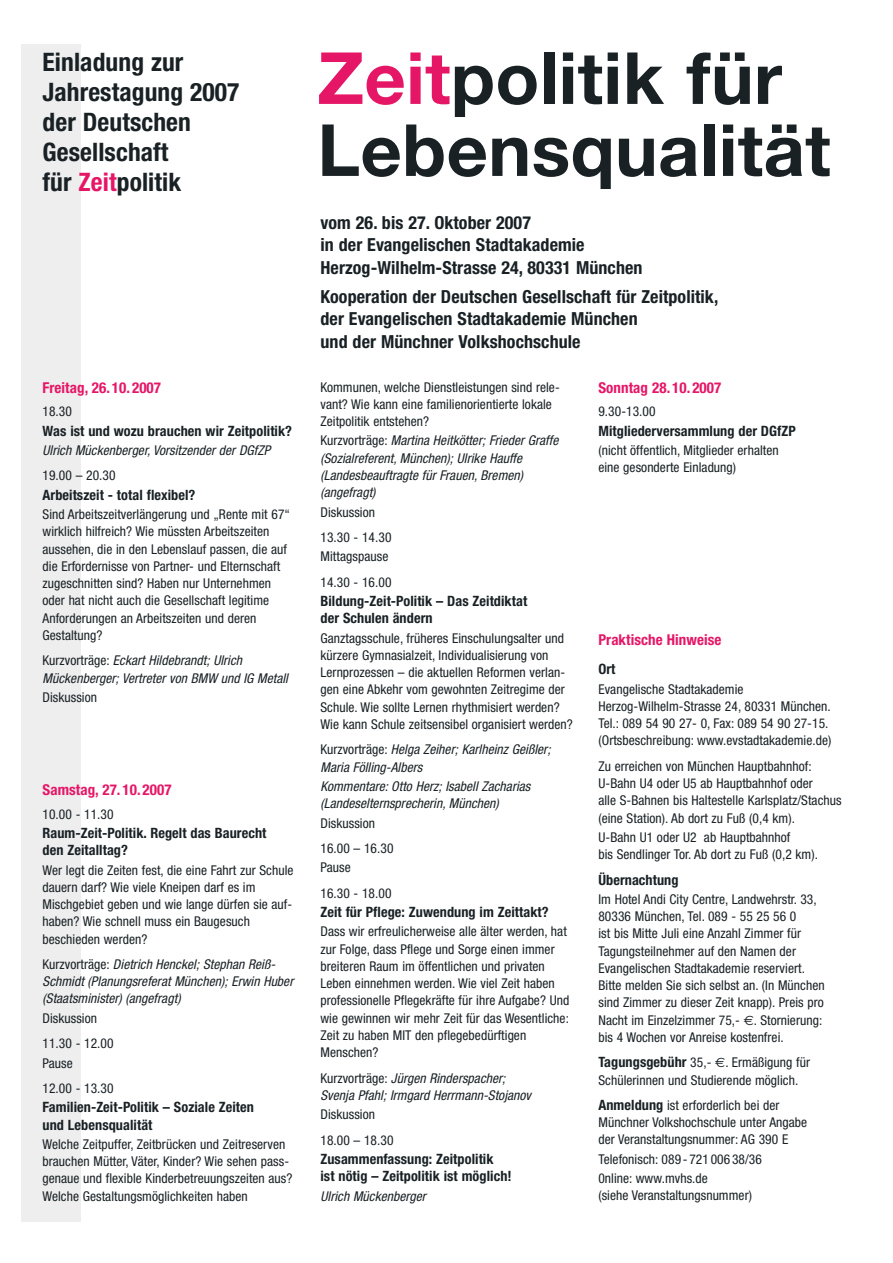
<style>
.page{position:relative;width:893px;height:1263px;background:#fff}
.page>*{position:absolute;margin:0;border:0;box-sizing:border-box;transform-origin:0 0}
.t1{font:700 72px/72px "Helvetica Neue";letter-spacing:.005em;color:#192125}
.t2{font:700 condensed 25.5px/30px "Helvetica Neue";letter-spacing:.005em;color:#192125}
.t3{font:700 condensed 18px/22.5px "Helvetica Neue";letter-spacing:.005em;color:#192125}
.t4{font:700 condensed 15px "Helvetica Neue";letter-spacing:.005em;color:#e61667}
.t5{font:700 condensed 14.25px/17.2px "Helvetica Neue";letter-spacing:.005em;color:#192125}
.t6{font:condensed 13.5px/17.2px "Helvetica Neue";letter-spacing:.005em;color:#192125}
.t7{font:italic condensed 13.5px/17.2px "Helvetica Neue";letter-spacing:.005em;color:#192125}
.s1{color:#e61667}
.s2{font-style:normal}
.s3{font-family:"Euro Sans";font-stretch:normal}
.s4{font-weight:700;font-size:14.25px}
</style>
<div class="page">
<div style="left:21px;top:44px;width:60px;height:1178px;background:#eee"></div>
<h2 class="t2" style="left:43px;top:49px;width:198px">Einladung zur<br>Jahrestagung 2007 der Deutschen<br>Gesellschaft<br>für <span class="s1">Zeit</span>politik</h2>
<p class="t4" style="left:43px;top:382px;width:120px">Freitag, 26. 10. 2007</p>
<p class="t6" style="left:43px;top:404px;width:31px">18.30</p>
<p class="t5" style="left:43px;top:423px;width:251px">Was ist und wozu brauchen wir Zeitpolitik?</p>
<p class="t7" style="left:43px;top:443px;width:229px">Ulrich Mückenberger, Vorsitzender der DGfZP</p>
<p class="t6" style="left:43px;top:468px;width:74px">19.00 – 20.30</p>
<p class="t5" style="left:43px;top:487px;width:154px">Arbeitszeit - total flexibel?</p>
<p class="t6" style="left:43px;top:507px;width:249px">Sind Arbeitszeitverlängerung und „Rente mit 67“ wirklich hilfreich? Wie müssten Arbeitszeiten aussehen, die in den Lebenslauf passen, die auf die Erfordernisse von Partner- und Elternschaft zugeschnitten sind? Haben nur Unternehmen oder hat nicht auch die Gesellschaft legitime Anforderungen an Arbeitszeiten und deren Gestaltung?</p>
<p class="t7" style="left:43px;top:653px;width:247px"><span class="s2">Kurzvorträge:</span> Eckart Hildebrandt; Ulrich<br>Mückenberger; Vertreter von BMW und IG Metall</p>
<p class="t6" style="left:43px;top:690px;width:56px">Diskussion</p>
<p class="t4" style="left:43px;top:784px;width:131px">Samstag, 27. 10. 2007</p>
<p class="t6" style="left:43px;top:806px;width:72px">10.00 - 11.30</p>
<p class="t5" style="left:43px;top:826px;width:225px">Raum-Zeit-Politik. Regelt das Baurecht den Zeitalltag?</p>
<p class="t6" style="left:43px;top:862px;width:252px">Wer legt die Zeiten fest, die eine Fahrt zur Schule dauern darf? Wie viele Kneipen darf es im Mischgebiet geben und wie lange dürfen sie auf&shy;haben? Wie schnell muss ein Baugesuch beschieden werden?</p>
<p class="t7" style="left:43px;top:957px;width:252px"><span class="s2">Kurzvorträge:</span> Dietrich Henckel; Stephan Reiß-<br>Schmidt (Planungsreferat München); Erwin Huber (Staatsminister) (angefragt)</p>
<p class="t6" style="left:43px;top:1007px;width:72px;line-height:25.3px">Diskussion<br>11.30 - 12.00</p>
<p class="t6" style="left:43px;top:1051px;width:72px;line-height:25.3px">Pause<br>12.00 - 13.30</p>
<p class="t5" style="left:43px;top:1100px;width:213px">Familien-Zeit-Politik – Soziale Zeiten und Lebensqualität</p>
<p class="t6" style="left:43px;top:1137px;width:251px">Welche Zeitpuffer, Zeitbrücken und Zeitreserven brauchen Mütter, Väter, Kinder? Wie sehen pass&shy;genaue und flexible Kinderbetreuungszeiten aus?<br>Welche Gestaltungsmöglichkeiten haben</p>
<h1 class="t1" style="left:317px;top:49px;width:514px"><span class="s1">Zeit</span>politik für<br>Lebensqualität</h1>
<h3 class="t3" style="left:320px;top:213px;width:323px">vom 26. bis 27. Oktober 2007<br>in der Evangelischen Stadtakademie<br>Herzog-Wilhelm-Strasse 24, 80331 München</h3>
<h3 class="t3" style="left:320px;top:287px;width:399px">Kooperation der Deutschen Gesellschaft für Zeitpolitik, der Evangelischen Stadtakademie München<br>und der Münchner Volkshochschule</h3>
<p class="t6" style="left:320px;top:379px;width:241px">Kommunen, welche Dienstleistungen sind rele&shy;vant? Wie kann eine familienorientierte lokale<br>Zeitpolitik entstehen?</p>
<p class="t7" style="left:320px;top:433px;width:239px"><span class="s2">Kurzvorträge:</span> Martina Heitkötter; Frieder Graffe (Sozialreferent, München); Ulrike Hauffe (Landesbeauftragte für Frauen, Bremen) (angefragt)</p>
<p class="t6" style="left:320px;top:500px;width:72px;line-height:25.3px">Diskussion<br>13.30 - 14.30</p>
<p class="t6" style="left:320px;top:545px;width:72px;line-height:25.3px">Mittagspause<br>14.30 - 16.00</p>
<p class="t5" style="left:320px;top:594px;width:208px">Bildung-Zeit-Politik – Das Zeitdiktat der Schulen ändern</p>
<p class="t6" style="left:320px;top:630px;width:254px">Ganztagsschule, früheres Einschulungsalter und kürzere Gymnasialzeit, Individualisierung von Lernprozessen – die aktuellen Reformen verlan&shy;gen eine Abkehr vom gewohnten Zeitregime der Schule. Wie sollte Lernen rhythmisiert werden?<br>Wie kann Schule zeitsensibel organisiert werden?</p>
<p class="t7" style="left:320px;top:742px;width:231px"><span class="s2">Kurzvorträge:</span> Helga Zeiher; Karlheinz Geißler;<br>Maria Fölling-Albers</p>
<p class="t7" style="left:320px;top:779px;width:211px">Kommentare: Otto Herz; Isabell Zacharias (Landeselternsprecherin, München)</p>
<p class="t6" style="left:320px;top:811px;width:74px;line-height:25.3px">Diskussion<br>16.00 – 16.30</p>
<p class="t6" style="left:320px;top:856px;width:72px;line-height:25.3px">Pause<br>16.30 - 18.00</p>
<p class="t5" style="left:320px;top:905px;width:230px">Zeit für Pflege: Zuwendung im Zeittakt?</p>
<p class="t6" style="left:320px;top:924px;width:250px">Dass wir erfreulicherweise alle älter werden, hat zur Folge, dass Pflege und Sorge einen immer breiteren Raum im öffentlichen und privaten Leben einnehmen werden. Wie viel Zeit haben professionelle Pflegekräfte für ihre Aufgabe? Und wie gewinnen wir mehr Zeit für das Wesentliche:<br>Zeit zu haben MIT den pflegebedürftigen Menschen?</p>
<p class="t7" style="left:320px;top:1070px;width:212px"><span class="s2">Kurzvorträge:</span> Jürgen Rinderspacher;<br>Svenja Pfahl; Irmgard Herrmann-Stojanov</p>
<p class="t6" style="left:320px;top:1103px;width:74px;line-height:25.3px">Diskussion<br>18.00 – 18.30</p>
<p class="t5" style="left:320px;top:1152px;width:193px">Zusammenfassung: Zeitpolitik<br>ist nötig – Zeitpolitik ist möglich!</p>
<p class="t7" style="left:320px;top:1188px;width:107px">Ulrich Mückenberger</p>
<p class="t4" style="left:598px;top:382px;width:124px">Sonntag 28. 10. 2007</p>
<p class="t6" style="left:598px;top:404px;width:59px">9.30-13.00</p>
<p class="t5" style="left:598px;top:423px;width:199px">Mitgliederversammlung der DGfZP</p>
<p class="t6" style="left:598px;top:443px;width:182px">(nicht öffentlich, Mitglieder erhalten eine gesonderte Einladung)</p>
<p class="t4" style="left:598px;top:634px;width:124px">Praktische Hinweise</p>
<p class="t5" style="left:598px;top:662px;width:19px">Ort</p>
<p class="t6" style="left:598px;top:681px;width:234px">Evangelische Stadtakademie Herzog-Wilhelm-Strasse 24, 80331 München.<br>Tel.: 089 54 90 27- 0, Fax: 089 54 90 27-15. (Ortsbeschreibung: www.evstadtakademie.de)</p>
<p class="t6" style="left:598px;top:759px;width:245px">Zu erreichen von München Hauptbahnhof:<br>U-Bahn U4 oder U5 ab Hauptbahnhof oder<br>alle S-Bahnen bis Haltestelle Karlsplatz/Stachus (eine Station). Ab dort zu Fuß (0,4 km).</p>
<p class="t6" style="left:598px;top:830px;width:221px">U-Bahn U1 oder U2 ab Hauptbahnhof<br>bis Sendlinger Tor. Ab dort zu Fuß (0,2 km).</p>
<p class="t5" style="left:598px;top:872px;width:82px">Übernachtung</p>
<p class="t6" style="left:598px;top:892px;width:228px">Im Hotel Andi City Centre, Landwehrstr. 33, 80336 München, Tel. 089 - 55 25 56 0<br>ist bis Mitte Juli eine Anzahl Zimmer für Tagungsteilnehmer auf den Namen der Evangelischen Stadtakademie reserviert.<br>Bitte melden Sie sich selbst an. (In München sind Zimmer zu dieser Zeit knapp). Preis pro Nacht im Einzelzimmer 75,- <span class="s3">€</span>. Stornierung: bis 4 Wochen vor Anreise kostenfrei.</p>
<p class="t6" style="left:598px;top:1055px;width:213px"><span class="s4">Tagungsgebühr</span> 35,- <span class="s3">€</span>. Ermäßigung für<br>Schülerinnen und Studierende möglich.</p>
<p class="t6" style="left:598px;top:1098px;width:210px"><span class="s4">Anmeldung</span> ist erforderlich bei der<br>Münchner Volkshochschule unter Angabe der Veranstaltungsnummer: AG 390 E</p>
<p class="t6" style="left:598px;top:1150px;width:165px;line-height:19.4px">Telefonisch: 089 - 721 006 38/36<br>0nline: www.mvhs.de</p>
<p class="t6" style="left:598px;top:1188px;width:155px">(siehe Veranstaltungsnummer)</p>
</div>
